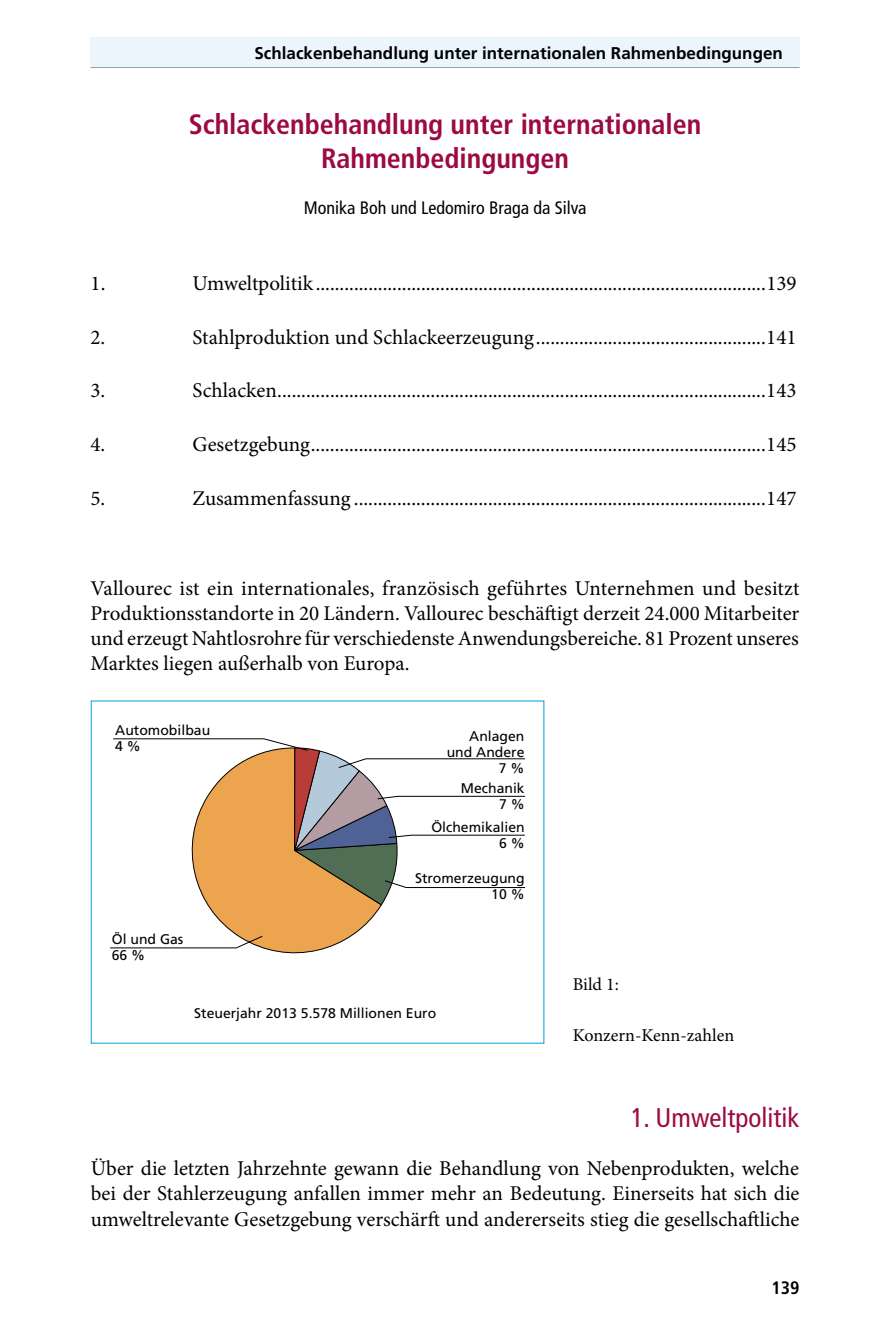
<style>
.page{position:relative;width:879px;height:1333px;background:#fff}
.page>*{position:absolute;margin:0;border:0;box-sizing:border-box;transform-origin:0 0}
.t1{font:700 condensed 28px/33.6px "Frutiger";color:#9b0a42;text-align:center}
.t2{font:condensed 27px "Frutiger";color:#9b0a42}
.t3{font:21px/25.2px "Minion Pro";color:#000;text-align:justify}
.t4{font:condensed 18px "Frutiger";color:#000}
.t5{font:18px "Minion Pro";color:#000}
.t6{font:700 condensed 18px "Frutiger";color:#000}
.t7{font:700 17px "Frutiger";color:#000}
.t8{font:14px/16px "Frutiger";color:#000;text-align:right}
</style>
<div class="page">
<div style="left:90px;top:37px;width:709px;height:30px;background:#ebf6fc"></div>
<hr style="left:91px;top:67px;width:708px;height:1px;background:#9c9e9f">
<svg style="left:110px;top:738px;width:187px;height:210px"></svg>
<svg style="left:178px;top:747px;width:347px;height:207px"></svg>
<p class="t7" style="left:254px;top:43px;width:530px">Schlackenbehandlung unter internationalen Rahmenbedingungen</p>
<h1 class="t1" style="left:189px;top:108px;width:514px">Schlackenbehandlung unter internationalen<br>Rahmenbedingungen</h1>
<p class="t4" style="left:304px;top:197px;width:284px">Monika Boh und Ledomiro Braga da Silva</p>
<p class="t3" style="left:91px;top:271px;width:16px">1.</p>
<p class="t3" style="left:193px;top:271px;width:605px">Umweltpolitik..............................................................................................139</p>
<p class="t3" style="left:91px;top:325px;width:16px">2.</p>
<p class="t3" style="left:193px;top:325px;width:605px">Stahlproduktion und Schlackeerzeugung................................................141</p>
<p class="t3" style="left:91px;top:378px;width:16px">3.</p>
<p class="t3" style="left:193px;top:378px;width:605px">Schlacken......................................................................................................143</p>
<p class="t3" style="left:90px;top:432px;width:16px">4.</p>
<p class="t3" style="left:192px;top:432px;width:605px">Gesetzgebung...............................................................................................145</p>
<p class="t3" style="left:90px;top:485px;width:16px">5.</p>
<p class="t3" style="left:192px;top:485px;width:605px">Zusammenfassung ......................................................................................147</p>
<p class="t3" style="left:91px;top:575px;width:710px">Vallourec ist ein internationales, französisch geführtes Unternehmen und besitzt Produktionsstandorte in 20 Ländern. Vallourec beschäftigt derzeit 24.000 Mitarbeiter und erzeugt Nahtlosrohre für verschiedenste Anwendungsbereiche. 81 Prozent unseres Marktes liegen außerhalb von Europa.</p>
<p class="t8" style="left:115px;top:721px;width:96px;text-align:left">Automobilbau<br>4 %</p>
<p class="t8" style="left:112px;top:930px;width:73px;text-align:left">Öl und Gas<br>66 %</p>
<p class="t8" style="left:447px;top:727px;width:79px">Anlagen und Andere<br>7 %</p>
<p class="t8" style="left:461px;top:780px;width:65px">Mechanik<br>7 %</p>
<p class="t8" style="left:431px;top:819px;width:95px">Ölchemikalien<br>6 %</p>
<p class="t8" style="left:415px;top:870px;width:111px">Stromerzeugung<br>10 %</p>
<p class="t8" style="left:194px;top:1005px;width:243px">Steuerjahr 2013 5.578 Millionen Euro</p>
<p class="t5" style="left:573px;top:972px;width:48px">Bild 1:</p>
<p class="t5" style="left:573px;top:1023px;width:163px">Konzern-Kenn-zahlen</p>
<p class="t2" style="left:631px;top:1102px;width:170px">1. Umweltpolitik</p>
<p class="t3" style="left:91px;top:1155px;width:710px">Über die letzten Jahrzehnte gewann die Behandlung von Nebenprodukten, welche bei der Stahlerzeugung anfallen immer mehr an Bedeutung. Einerseits hat sich die umweltrelevante Gesetzgebung verschärft und andererseits stieg die gesellschaftliche</p>
<p class="t6" style="left:771px;top:1276px;width:30px">139</p>
</div>
